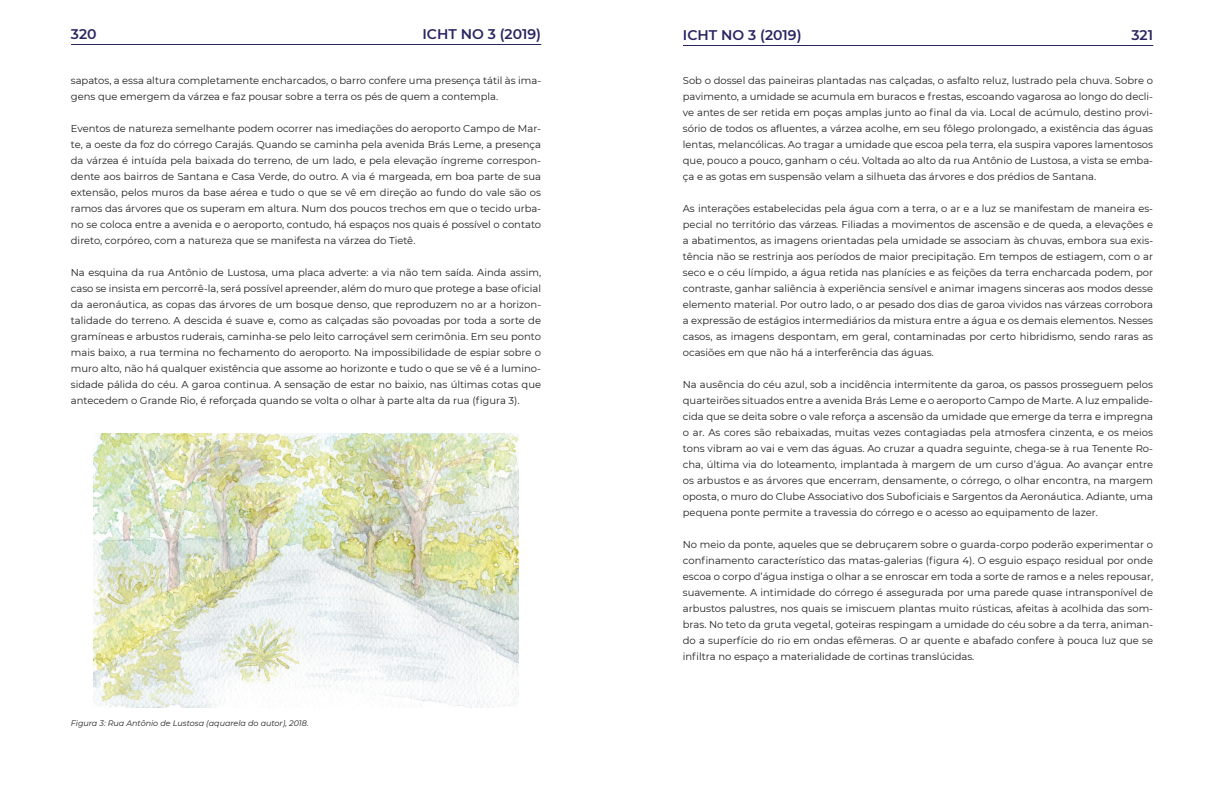
<style>
.page{position:relative;width:1224px;height:792px;background:#fff}
.page>*{position:absolute;margin:0;border:0;box-sizing:border-box;transform-origin:0 0}
.t1{font:600 14px "Montserrat";color:#282562}
.t2{font:10px/16px "Montserrat";color:#231f20;text-align:justify}
.t3{font:italic 8px "Montserrat";color:#231f20}
</style>
<div class="page">
<hr style="left:71px;top:44px;width:470px;height:1px;background:#282562">
<hr style="left:683px;top:45px;width:470px;height:1px;background:#282562">
<img style="left:93px;top:434px;width:426px;height:274px">
<h1 class="t1" style="left:71px;top:24px;width:27px">320</h1>
<h1 class="t1" style="left:422px;top:24px;width:120px">ICHT NO 3 (2019)</h1>
<h1 class="t1" style="left:683px;top:25px;width:120px">ICHT NO 3 (2019)</h1>
<h1 class="t1" style="left:1131px;top:25px;width:23px">321</h1>
<p class="t2" style="left:683px;top:72px;width:472px">Sob o dossel das paineiras plantadas nas calçadas, o asfalto reluz, lustrado pela chuva. Sobre o pavimento, a umidade se acumula em buracos e frestas, escoando vagarosa ao longo do decli&shy;ve antes de ser retida em poças amplas junto ao final da via. Local de acúmulo, destino provi&shy;sório de todos os afluentes, a várzea acolhe, em seu fôlego prolongado, a existência das águas lentas, melancólicas. Ao tragar a umidade que escoa pela terra, ela suspira vapores lamentosos que, pouco a pouco, ganham o céu. Voltada ao alto da rua Antônio de Lustosa, a vista se emba&shy;ça e as gotas em suspensão velam a silhueta das árvores e dos prédios de Santana.</p>
<p class="t2" style="left:683px;top:200px;width:472px">As interações estabelecidas pela água com a terra, o ar e a luz se manifestam de maneira es&shy;pecial no território das várzeas. Filiadas a movimentos de ascensão e de queda, a elevações e a abatimentos, as imagens orientadas pela umidade se associam às chuvas, embora sua exis&shy;tência não se restrinja aos períodos de maior precipitação. Em tempos de estiagem, com o ar seco e o céu límpido, a água retida nas planícies e as feições da terra encharcada podem, por contraste, ganhar saliência à experiência sensível e animar imagens sinceras aos modos desse elemento material. Por outro lado, o ar pesado dos dias de garoa vividos nas várzeas corrobora a expressão de estágios intermediários da mistura entre a água e os demais elementos. Nesses casos, as imagens despontam, em geral, contaminadas por certo hibridismo, sendo raras as ocasiões em que não há a interferência das águas.</p>
<p class="t2" style="left:683px;top:376px;width:472px">Na ausência do céu azul, sob a incidência intermitente da garoa, os passos prosseguem pelos quarteirões situados entre a avenida Brás Leme e o aeroporto Campo de Marte. A luz empalide&shy;cida que se deita sobre o vale reforça a ascensão da umidade que emerge da terra e impregna o ar. As cores são rebaixadas, muitas vezes contagiadas pela atmosfera cinzenta, e os meios tons vibram ao vai e vem das águas. Ao cruzar a quadra seguinte, chega-se à rua Tenente Ro&shy;cha, última via do loteamento, implantada à margem de um curso d’água. Ao avançar entre os arbustos e as árvores que encerram, densamente, o córrego, o olhar encontra, na margem oposta, o muro do Clube Associativo dos Suboficiais e Sargentos da Aeronáutica. Adiante, uma pequena ponte permite a travessia do córrego e o acesso ao equipamento de lazer.</p>
<p class="t2" style="left:683px;top:536px;width:472px">No meio da ponte, aqueles que se debruçarem sobre o guarda-corpo poderão experimentar o confinamento característico das matas-galerias (figura 4). O esguio espaço residual por onde escoa o corpo d’água instiga o olhar a se enroscar em toda a sorte de ramos e a neles repousar, suavemente. A intimidade do córrego é assegurada por uma parede quase intransponível de arbustos palustres, nos quais se imiscuem plantas muito rústicas, afeitas à acolhida das som&shy;bras. No teto da gruta vegetal, goteiras respingam a umidade do céu sobre a da terra, animan&shy;do a superfície do rio em ondas efêmeras. O ar quente e abafado confere à pouca luz que se infiltra no espaço a materialidade de cortinas translúcidas.</p>
<p class="t2" style="left:71px;top:72px;width:472px">sapatos, a essa altura completamente encharcados, o barro confere uma presença tátil às ima&shy;gens que emergem da várzea e faz pousar sobre a terra os pés de quem a contempla.</p>
<p class="t2" style="left:71px;top:120px;width:472px">Eventos de natureza semelhante podem ocorrer nas imediações do aeroporto Campo de Mar&shy;te, a oeste da foz do córrego Carajás. Quando se caminha pela avenida Brás Leme, a presença da várzea é intuída pela baixada do terreno, de um lado, e pela elevação íngreme correspon&shy;dente aos bairros de Santana e Casa Verde, do outro. A via é margeada, em boa parte de sua extensão, pelos muros da base aérea e tudo o que se vê em direção ao fundo do vale são os ramos das árvores que os superam em altura. Num dos poucos trechos em que o tecido urba&shy;no se coloca entre a avenida e o aeroporto, contudo, há espaços nos quais é possível o contato direto, corpóreo, com a natureza que se manifesta na várzea do Tietê.</p>
<p class="t2" style="left:71px;top:264px;width:472px">Na esquina da rua Antônio de Lustosa, uma placa adverte: a via não tem saída. Ainda assim, caso se insista em percorrê-la, será possível apreender, além do muro que protege a base oficial da aeronáutica, as copas das árvores de um bosque denso, que reproduzem no ar a horizon&shy;talidade do terreno. A descida é suave e, como as calçadas são povoadas por toda a sorte de gramíneas e arbustos ruderais, caminha-se pelo leito carroçável sem cerimônia. Em seu ponto mais baixo, a rua termina no fechamento do aeroporto. Na impossibilidade de espiar sobre o muro alto, não há qualquer existência que assome ao horizonte e tudo o que se vê é a lumino&shy;sidade pálida do céu. A garoa continua. A sensação de estar no baixio, nas últimas cotas que antecedem o Grande Rio, é reforçada quando se volta o olhar à parte alta da rua (figura 3).</p>
<p class="t3" style="left:71px;top:718px;width:239px">Figura 3: Rua Antônio de Lustosa (aquarela do autor), 2018.</p>
</div>
